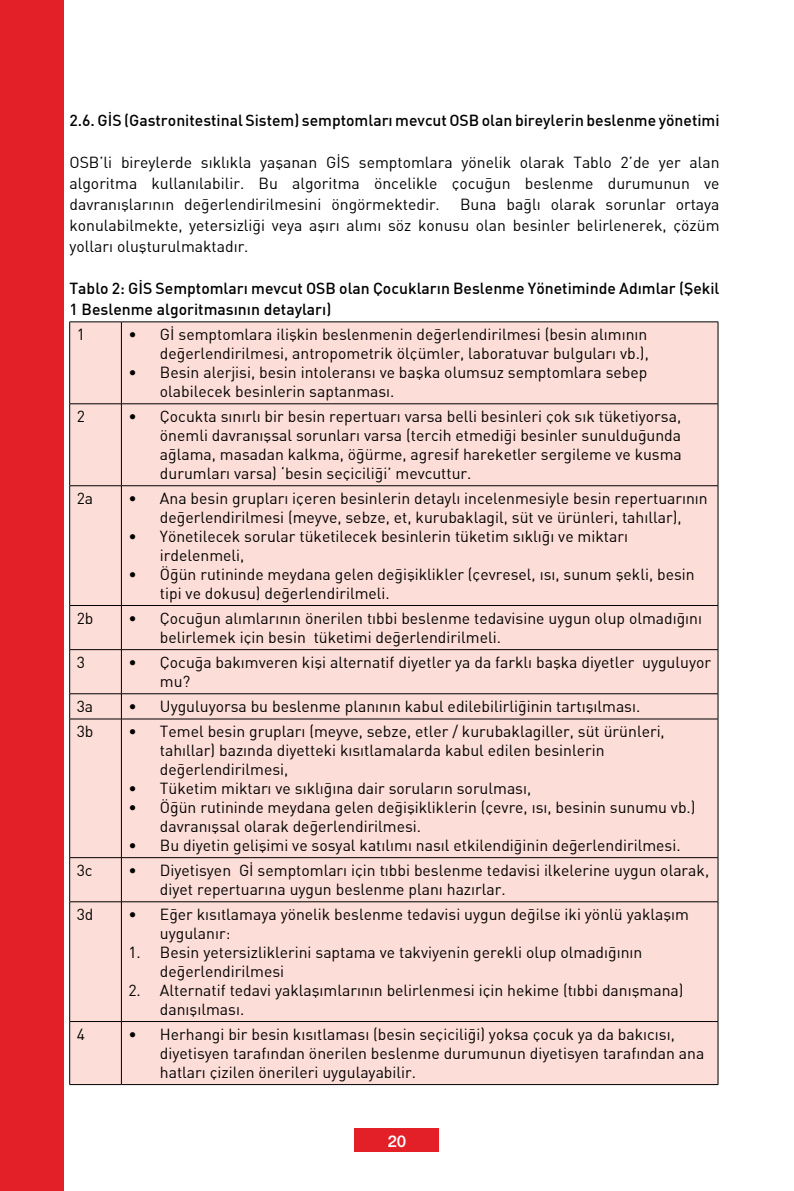
<style>
.page{position:relative;width:794px;height:1191px;background:#fff}
.page>*{position:absolute;margin:0;border:0;box-sizing:border-box;transform-origin:0 0}
.t1{font:15.75px/18.9px "DIN Bek";color:#000}
.t2{font:500 15.75px/21px "DI Nbek";color:#000}
.t3{font:700 14px "Gujarati Sangam MN";color:#fff}
</style>
<div class="page">
<div style="left:0;top:0;width:63px;height:1191px;background:#e31f27"></div>
<div style="left:355px;top:1128px;width:84px;height:23px;background:#e31f27"></div>
<div style="left:70px;top:322px;width:647px;height:762px;background:#fdddd7"></div>
<hr style="left:69px;top:321px;width:52px;height:1px;background:#000">
<hr style="left:69px;top:322px;width:1px;height:81px;background:#000">
<hr style="left:121px;top:321px;width:597px;height:1px;background:#000">
<hr style="left:121px;top:322px;width:1px;height:81px;background:#000">
<hr style="left:717px;top:322px;width:1px;height:81px;background:#000">
<hr style="left:69px;top:403px;width:52px;height:1px;background:#000">
<hr style="left:69px;top:404px;width:1px;height:81px;background:#000">
<hr style="left:121px;top:403px;width:597px;height:1px;background:#000">
<hr style="left:121px;top:404px;width:1px;height:81px;background:#000">
<hr style="left:717px;top:404px;width:1px;height:81px;background:#000">
<hr style="left:69px;top:485px;width:52px;height:1px;background:#000">
<hr style="left:69px;top:486px;width:1px;height:119px;background:#000">
<hr style="left:121px;top:485px;width:597px;height:1px;background:#000">
<hr style="left:121px;top:486px;width:1px;height:119px;background:#000">
<hr style="left:717px;top:486px;width:1px;height:119px;background:#000">
<hr style="left:69px;top:605px;width:52px;height:1px;background:#000">
<hr style="left:69px;top:606px;width:1px;height:43px;background:#000">
<hr style="left:121px;top:605px;width:597px;height:1px;background:#000">
<hr style="left:121px;top:606px;width:1px;height:43px;background:#000">
<hr style="left:717px;top:606px;width:1px;height:43px;background:#000">
<hr style="left:69px;top:649px;width:52px;height:1px;background:#000">
<hr style="left:69px;top:650px;width:1px;height:43px;background:#000">
<hr style="left:121px;top:649px;width:597px;height:1px;background:#000">
<hr style="left:121px;top:650px;width:1px;height:43px;background:#000">
<hr style="left:717px;top:650px;width:1px;height:43px;background:#000">
<hr style="left:69px;top:693px;width:52px;height:1px;background:#000">
<svg style="left:69px;top:694px;width:1px;height:24px"></svg>
<hr style="left:121px;top:693px;width:597px;height:1px;background:#000">
<svg style="left:121px;top:694px;width:1px;height:24px"></svg>
<svg style="left:717px;top:694px;width:1px;height:24px"></svg>
<hr style="left:69px;top:718px;width:52px;height:1px;background:#000">
<hr style="left:69px;top:719px;width:1px;height:138px;background:#000">
<hr style="left:121px;top:718px;width:597px;height:1px;background:#000">
<hr style="left:121px;top:719px;width:1px;height:138px;background:#000">
<hr style="left:717px;top:719px;width:1px;height:138px;background:#000">
<hr style="left:69px;top:857px;width:52px;height:1px;background:#000">
<hr style="left:69px;top:858px;width:1px;height:43px;background:#000">
<hr style="left:121px;top:857px;width:597px;height:1px;background:#000">
<hr style="left:121px;top:858px;width:1px;height:43px;background:#000">
<hr style="left:717px;top:858px;width:1px;height:43px;background:#000">
<hr style="left:69px;top:901px;width:52px;height:1px;background:#000">
<hr style="left:69px;top:902px;width:1px;height:119px;background:#000">
<hr style="left:121px;top:901px;width:597px;height:1px;background:#000">
<hr style="left:121px;top:902px;width:1px;height:119px;background:#000">
<hr style="left:717px;top:902px;width:1px;height:119px;background:#000">
<hr style="left:69px;top:1021px;width:52px;height:1px;background:#000">
<hr style="left:69px;top:1021px;width:1px;height:63px;background:#000">
<hr style="left:121px;top:1021px;width:597px;height:1px;background:#000">
<hr style="left:121px;top:1021px;width:1px;height:63px;background:#000">
<hr style="left:717px;top:1021px;width:1px;height:63px;background:#000">
<hr style="left:69px;top:1084px;width:52px;height:1px;background:#000">
<hr style="left:121px;top:1084px;width:597px;height:1px;background:#000">
<p class="t2" style="left:69px;top:109px;width:651px">2.6. GİS (Gastronitestinal Sistem) semptomları mevcut OSB olan bireylerin beslenme yönetimi</p>
<p class="t1" style="left:69px;top:151px;width:651px;line-height:21px;text-align:justify">OSB’li bireylerde sıklıkla yaşanan GİS semptomlara yönelik olarak Tablo 2’de yer alan algoritma kullanılabilir. Bu algoritma öncelikle çocuğun beslenme durumunun ve davranışlarının değerlendirilmesini öngörmektedir.</p>
<p class="t1" style="left:69px;top:193px;width:651px;line-height:21px;text-align:justify;text-indent:390px">Buna bağlı olarak sorunlar ortaya konulabilmekte, yetersizliği veya aşırı alımı söz konusu olan besinler belirlenerek, çözüm yolları oluşturulmaktadır.</p>
<p class="t2" style="left:69px;top:277px;width:651px">Tablo 2: GİS Semptomları mevcut OSB olan Çocukların Beslenme Yönetiminde Adımlar (Şekil<br>1 Beslenme algoritmasının detayları)</p>
<p class="t1" style="left:77px;top:325px;width:10px">1</p>
<p class="t1" style="left:128px;top:325px;width:522px;text-align:right">• Gİ semptomlara ilişkin beslenmenin değerlendirilmesi (besin alımının değerlendirilmesi, antropometrik ölçümler, laboratuvar bulguları vb.),</p>
<p class="t1" style="left:160px;top:362px;width:489px;text-indent:-32px">• Besin alerjisi, besin intoleransı ve başka olumsuz semptomlara sebep olabilecek besinlerin saptanması.</p>
<p class="t1" style="left:77px;top:406px;width:10px">2</p>
<p class="t1" style="left:160px;top:406px;width:523px;text-align:justify;text-indent:-31px">• Çocukta sınırlı bir besin repertuarı varsa belli besinleri çok sık tüketiyorsa, önemli davranışsal sorunları varsa (tercih etmediği besinler sunulduğunda ağlama, masadan kalkma, öğürme, agresif hareketler sergileme ve kusma durumları varsa) ‘besin seçiciliği’ mevcuttur.</p>
<p class="t1" style="left:77px;top:488px;width:18px">2a</p>
<p class="t1" style="left:128px;top:488px;width:581px;text-align:center">• Ana besin grupları içeren besinlerin detaylı incelenmesiyle besin repertuarının değerlendirilmesi (meyve, sebze, et, kurubaklagil, süt ve ürünleri, tahıllar),</p>
<p class="t1" style="left:160px;top:526px;width:469px;text-indent:-32px">• Yönetilecek sorular tüketilecek besinlerin tüketim sıklığı ve miktarı irdelenmeli,</p>
<p class="t1" style="left:160px;top:564px;width:536px;text-indent:-32px">• Öğün rutininde meydana gelen değişiklikler (çevresel, ısı, sunum şekli, besin tipi ve dokusu) değerlendirilmeli.</p>
<p class="t1" style="left:77px;top:608px;width:18px">2b</p>
<p class="t1" style="left:160px;top:608px;width:544px;text-indent:-32px">• Çocuğun alımlarının önerilen tıbbi beslenme tedavisine uygun olup olmadığını belirlemek için besin tüketimi değerlendirilmeli.</p>
<p class="t1" style="left:77px;top:652px;width:10px">3</p>
<p class="t1" style="left:160px;top:652px;width:552px;text-indent:-32px">• Çocuğa bakımveren kişi alternatif diyetler ya da farklı başka diyetler uyguluyor mu?</p>
<p class="t1" style="left:77px;top:696px;width:18px">3a</p>
<p class="t1" style="left:128px;top:696px;width:513px">• Uyguluyorsa bu beslenme planının kabul edilebilirliğinin tartışılması.</p>
<p class="t1" style="left:77px;top:722px;width:18px">3b</p>
<p class="t1" style="left:160px;top:722px;width:506px;text-indent:-32px">• Temel besin grupları (meyve, sebze, etler / kurubaklagiller, süt ürünleri, tahıllar) bazında diyetteki kısıtlamalarda kabul edilen besinlerin değerlendirilmesi,</p>
<p class="t1" style="left:128px;top:778px;width:404px">• Tüketim miktarı ve sıklığına dair soruların sorulması,</p>
<p class="t1" style="left:160px;top:797px;width:537px;text-indent:-32px">• Öğün rutininde meydana gelen değişikliklerin (çevre, ısı, besinin sunumu vb.) davranışsal olarak değerlendirilmesi.</p>
<p class="t1" style="left:128px;top:835px;width:553px">• Bu diyetin gelişimi ve sosyal katılımı nasıl etkilendiğinin değerlendirilmesi.</p>
<p class="t1" style="left:77px;top:860px;width:17px">3c</p>
<p class="t1" style="left:160px;top:860px;width:551px;text-indent:-32px">• Diyetisyen Gİ semptomları için tıbbi beslenme tedavisi ilkelerine uygun olarak, diyet repertuarına uygun beslenme planı hazırlar.</p>
<p class="t1" style="left:77px;top:904px;width:18px">3d</p>
<p class="t1" style="left:160px;top:904px;width:530px;text-indent:-32px">• Eğer kısıtlamaya yönelik beslenme tedavisi uygun değilse iki yönlü yaklaşım uygulanır:</p>
<p class="t1" style="left:160px;top:942px;width:484px;text-indent:-32px">1. Besin yetersizliklerini saptama ve takviyenin gerekli olup olmadığının değerlendirilmesi</p>
<p class="t1" style="left:160px;top:980px;width:525px;text-indent:-32px">2. Alternatif tedavi yaklaşımlarının belirlenmesi için hekime (tıbbi danışmana) danışılması.</p>
<p class="t1" style="left:77px;top:1024px;width:10px">4</p>
<p class="t1" style="left:160px;top:1024px;width:546px;text-indent:-32px">• Herhangi bir besin kısıtlaması (besin seçiciliği) yoksa çocuk ya da bakıcısı, diyetisyen tarafından önerilen beslenme durumunun diyetisyen tarafından ana hatları çizilen önerileri uygulayabilir.</p>
<p class="t3" style="left:387px;top:1134px;width:20px">20</p>
</div>
